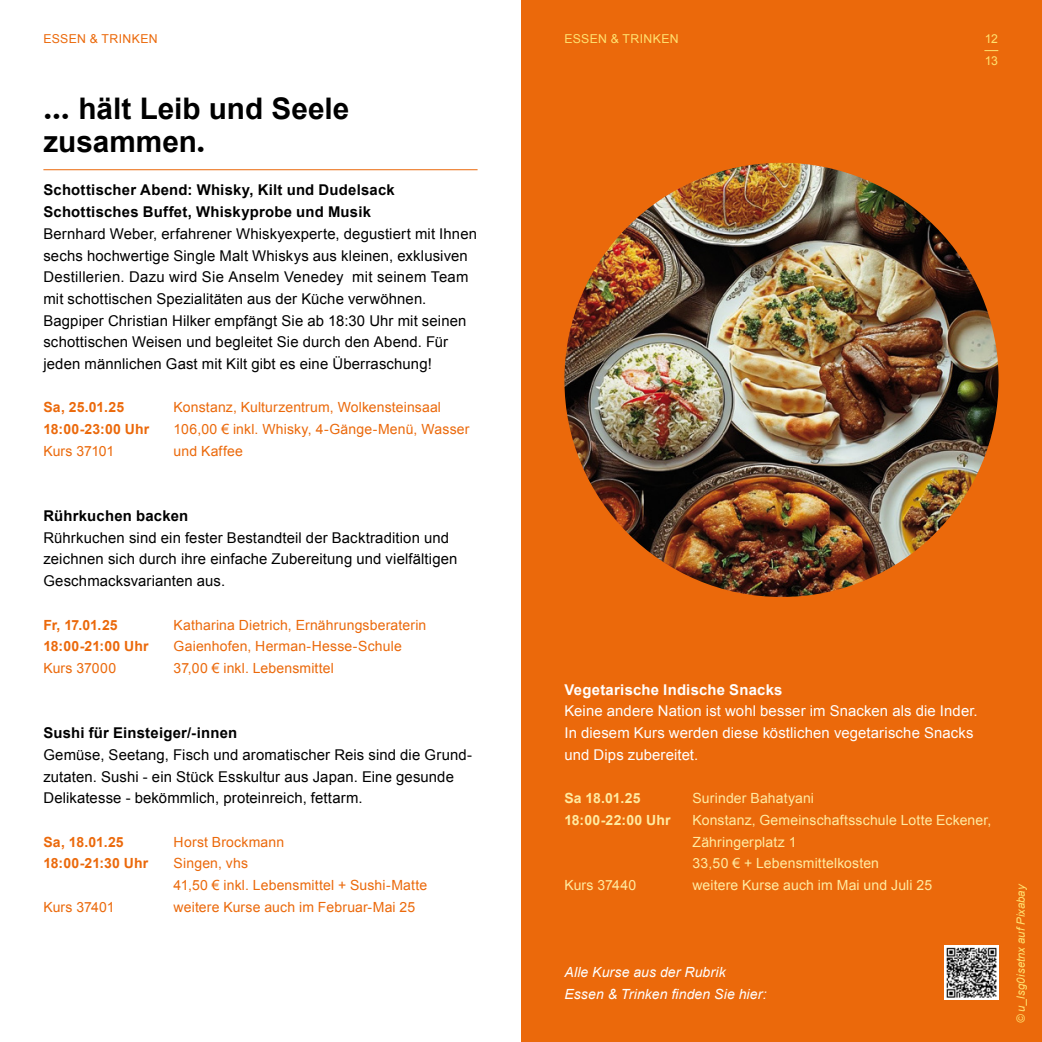
<style>
.page{position:relative;width:1042px;height:1042px;background:#fff}
.page>*{position:absolute;margin:0;border:0;box-sizing:border-box;transform-origin:0 0}
.t1{font:700 29.75px/32.6px "Arial";color:#000}
.t2{font:14.88px/21.7px "Arial";letter-spacing:.01em;color:#000}
.t3{font:700 14.88px/21.7px "Arial";letter-spacing:.015em;color:#000}
.t4{font:14.88px/21.7px "Arial";letter-spacing:.01em;color:#fff}
.t5{font:700 14.88px "Arial";letter-spacing:.015em;color:#fff}
.t6{font:14px/21.7px "Arial";letter-spacing:.01em;color:#eb690b}
.t7{font:14px/21.7px "Arial";letter-spacing:.01em;color:#ffeba1}
.t8{font:700 14px/21.7px "Arial";letter-spacing:.01em;color:#eb690b}
.t9{font:italic 14px/21.7px "Arial";letter-spacing:.01em;color:#fff}
.t10{font:700 14px/21.7px "Arial";letter-spacing:.015em;color:#ffeba1}
.t11{font:12.25px "Arial";letter-spacing:.03em;color:#ffe270}
.t12{font:12.25px "Arial";letter-spacing:.03em;color:#eb690b}
.t13{font:italic 11.38px "Arial";letter-spacing:.005em;color:#ffe270}
.s1{font-family:"Gill Sans";font-size:26.25px}
</style>
<div class="page">
<div style="left:521px;top:0;width:521px;height:1042px;background:#eb690b"></div>
<svg style="left:984px;top:50px;width:14px;height:1px"></svg>
<hr style="left:43px;top:169px;width:434px;height:1px;background:#eb690b">
<img style="left:564px;top:163px;width:434px;height:434px;border-radius:217px">
<img style="left:944px;top:945px;width:54px;height:55px">
<p class="t12" style="left:43px;top:31px;width:116px">ESSEN &amp; TRINKEN</p>
<p class="t11" style="left:564px;top:31px;width:116px">ESSEN &amp; TRINKEN</p>
<h1 class="t1" style="left:43px;top:94px;width:307px"><span class="s1">…</span> hält Leib und Seele zusammen<span class="s1">.</span></h1>
<p class="t3" style="left:43px;top:180px;width:353px">Schottischer Abend: Whisky, Kilt und Dudelsack<br>Schottisches Buffet, Whiskyprobe und Musik</p>
<p class="t2" style="left:43px;top:223px;width:435px">Bernhard Weber, erfahrener Whiskyexperte, degustiert mit Ihnen sechs hochwertige Single Malt Whiskys aus kleinen, exklusiven Destillerien. Dazu wird Sie Anselm Venedey mit seinem Team mit schottischen Spezialitäten aus der Küche verwöhnen.<br>Bagpiper Christian Hilker empfängt Sie ab 18:30 Uhr mit seinen schottischen Weisen und begleitet Sie durch den Abend. Für jeden männlichen Gast mit Kilt gibt es eine Überraschung!</p>
<p class="t8" style="left:43px;top:397px;width:107px">Sa, 25.01.25<br>18:00-23:00 Uhr</p>
<p class="t6" style="left:43px;top:440px;width:72px">Kurs 37101</p>
<p class="t6" style="left:174px;top:397px;width:297px">Konstanz, Kulturzentrum, Wolkensteinsaal<br>106,00 € inkl. Whisky, 4-Gänge-Menü, Wasser und Kaffee</p>
<p class="t11" style="left:984px;top:31px;width:15px">12</p>
<p class="t11" style="left:984px;top:53px;width:15px">13</p>
<p class="t3" style="left:43px;top:505px;width:146px">Rührkuchen backen</p>
<p class="t2" style="left:43px;top:527px;width:416px">Rührkuchen sind ein fester Bestandteil der Backtradition und zeichnen sich durch ihre einfache Zubereitung und vielfältigen<br>Geschmacksvarianten aus.</p>
<p class="t8" style="left:43px;top:614px;width:107px">Fr, 17.01.25<br>18:00-21:00 Uhr</p>
<p class="t6" style="left:43px;top:657px;width:74px">Kurs 37000</p>
<p class="t6" style="left:174px;top:614px;width:254px">Katharina Dietrich, Ernährungsberaterin<br>Gaienhofen, Herman-Hesse-Schule<br>37,00 € inkl. Lebensmittel</p>
<p class="t3" style="left:43px;top:722px;width:195px">Sushi für Einsteiger/-innen</p>
<p class="t2" style="left:43px;top:744px;width:430px">Gemüse, Seetang, Fisch und aromatischer Reis sind die Grund&shy;zutaten. Sushi - ein Stück Esskultur aus Japan. Eine gesunde<br>Delikatesse - bekömmlich, proteinreich, fettarm.</p>
<p class="t8" style="left:43px;top:831px;width:106px">Sa, 18.01.25<br>18:00-21:30 Uhr</p>
<p class="t6" style="left:43px;top:896px;width:73px">Kurs 37401</p>
<p class="t6" style="left:174px;top:831px;width:255px">Horst Brockmann<br>Singen, vhs<br>41,50 € inkl. Lebensmittel + Sushi-Matte weitere Kurse auch im Februar-Mai 25</p>
<p class="t5" style="left:564px;top:679px;width:219px">Vegetarische Indische Snacks</p>
<p class="t4" style="left:564px;top:700px;width:415px">Keine andere Nation ist wohl besser im Snacken als die Inder.<br>In diesem Kurs werden diese köstlichen vegetarische Snacks und Dips zubereitet.</p>
<p class="t10" style="left:564px;top:788px;width:108px">Sa 18.01.25<br>18:00-22:00 Uhr</p>
<p class="t7" style="left:692px;top:787px;width:300px">Surinder Bahatyani<br>Konstanz, Gemeinschaftsschule Lotte Eckener,<br>Zähringerplatz 1<br>33,50 € + Lebensmittelkosten<br>weitere Kurse auch im Mai und Juli 25</p>
<p class="t7" style="left:564px;top:874px;width:73px">Kurs 37440</p>
<p class="t9" style="left:564px;top:961px;width:204px">Alle Kurse aus der Rubrik<br>Essen &amp; Trinken finden Sie hier:</p>
<p class="t13" style="left:1013px;top:1023px;width:141px;rotate:-90deg">© u_lsg0isetnx auf Pixabay</p>
</div>
